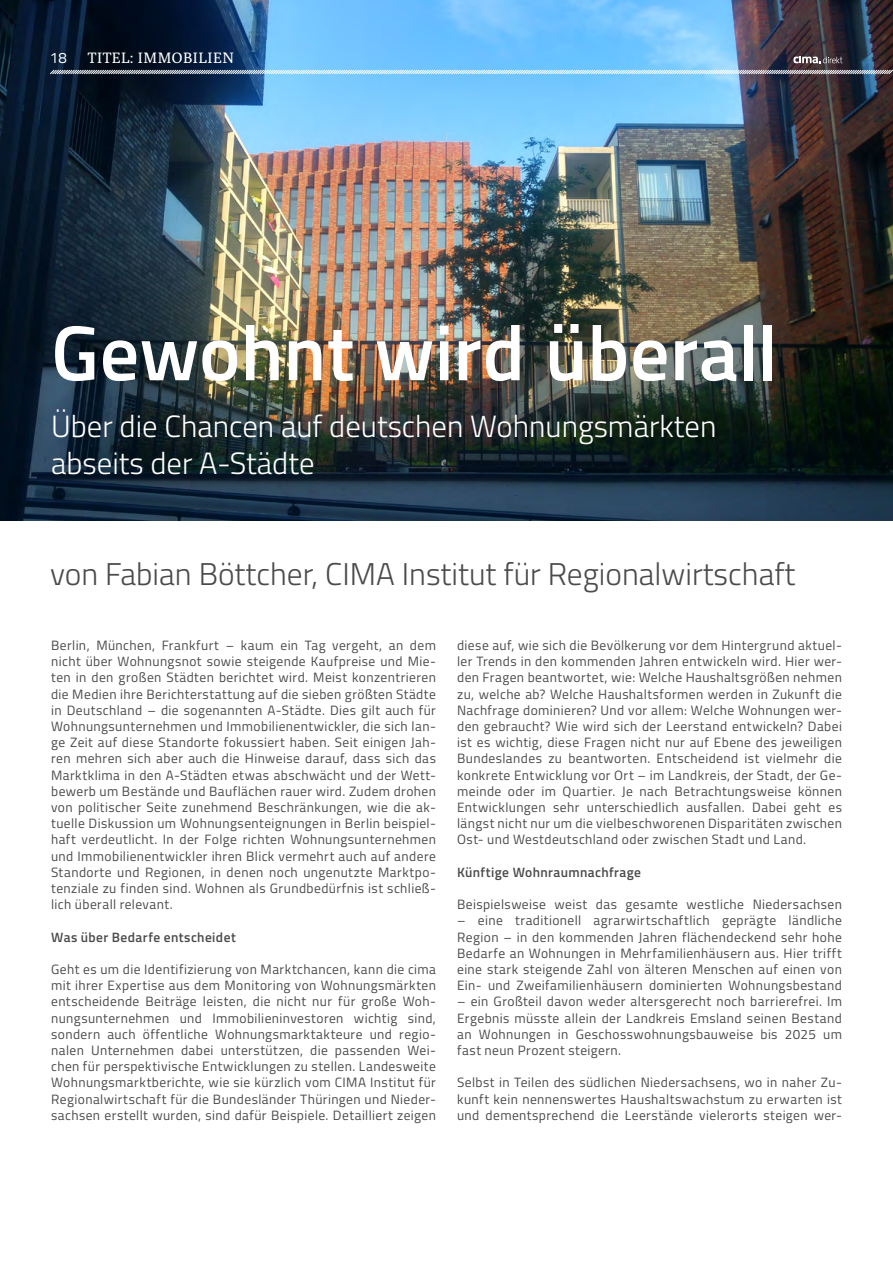
<style>
.page{position:relative;width:893px;height:1263px;background:#fff}
.page>*{position:absolute;margin:0;border:0;box-sizing:border-box;transform-origin:0 0}
.t1{font:600 78px "Titillium";letter-spacing:.005em;color:#fff}
.t2{font:300 31.5px "Titillium";color:#4c4b4b}
.t3{font:300 30.75px/36.9px "Titillium";color:#fff}
.t4{font:15px "Poly";letter-spacing:.035em;color:#fff}
.t5{font:15px "Titillium";color:#fff}
.t6{font:13.5px/16.2px "Titillium";letter-spacing:.03em;color:#4c4b4b;text-align:justify}
.t7{font:600 13.5px "Titillium";letter-spacing:.03em;color:#4c4b4b}
</style>
<div class="page">
<img style="left:0;top:0;width:893px;height:520px">
<img style="left:49px;top:69px;width:844px;height:6px">
<svg style="left:793px;top:57px;width:49px;height:6px"></svg>
<p class="t5" style="left:50px;top:47px;width:18px">18</p>
<p class="t4" style="left:88px;top:50px;width:148px">TITEL: IMMOBILIEN</p>
<h1 class="t1" style="left:51px;top:294px;width:728px">Gewohnt wird überall</h1>
<h3 class="t3" style="left:51px;top:406px;width:667px">Über die Chancen auf deutschen Wohnungsmärkten abseits der A-Städte</h3>
<h2 class="t2" style="left:50px;top:551px;width:747px">von Fabian Böttcher, CIMA Institut für Regionalwirtschaft</h2>
<p class="t6" style="left:51px;top:636px;width:386px">Berlin, München, Frankfurt – kaum ein Tag vergeht, an dem nicht über Wohnungsnot sowie steigende Kaufpreise und Mie&shy;ten in den großen Städten berichtet wird. Meist konzentrieren die Medien ihre Berichterstattung auf die sieben größten Städte in Deutschland – die sogenannten A-Städte. Dies gilt auch für Wohnungsunternehmen und Immobilienentwickler, die sich lan&shy;ge Zeit auf diese Standorte fokussiert haben. Seit einigen Jah&shy;ren mehren sich aber auch die Hinweise darauf, dass sich das Marktklima in den A-Städten etwas abschwächt und der Wett&shy;bewerb um Bestände und Bauflächen rauer wird. Zudem drohen von politischer Seite zunehmend Beschränkungen, wie die ak&shy;tuelle Diskussion um Wohnungsenteignungen in Berlin beispiel&shy;haft verdeutlicht. In der Folge richten Wohnungsunternehmen und Immobilienentwickler ihren Blick vermehrt auch auf andere Standorte und Regionen, in denen noch ungenutzte Marktpo&shy;tenziale zu finden sind. Wohnen als Grundbedürfnis ist schließ&shy;lich überall relevant.</p>
<p class="t7" style="left:51px;top:927px;width:186px">Was über Bedarfe entscheidet</p>
<p class="t6" style="left:51px;top:960px;width:386px">Geht es um die Identifizierung von Marktchancen, kann die cima mit ihrer Expertise aus dem Monitoring von Wohnungsmärkten entscheidende Beiträge leisten, die nicht nur für große Woh&shy;nungsunternehmen und Immobilieninvestoren wichtig sind, sondern auch öffentliche Wohnungsmarktakteure und regio&shy;nalen Unternehmen dabei unterstützen, die passenden Wei&shy;chen für perspektivische Entwicklungen zu stellen. Landesweite Wohnungsmarktberichte, wie sie kürzlich vom CIMA Institut für Regionalwirtschaft für die Bundesländer Thüringen und Nieder&shy;sachsen erstellt wurden, sind dafür Beispiele. Detailliert zeigen</p>
<p class="t6" style="left:457px;top:636px;width:386px">diese auf, wie sich die Bevölkerung vor dem Hintergrund aktuel&shy;ler Trends in den kommenden Jahren entwickeln wird. Hier wer&shy;den Fragen beantwortet, wie: Welche Haushaltsgrößen nehmen zu, welche ab? Welche Haushaltsformen werden in Zukunft die Nachfrage dominieren? Und vor allem: Welche Wohnungen wer&shy;den gebraucht? Wie wird sich der Leerstand entwickeln? Dabei ist es wichtig, diese Fragen nicht nur auf Ebene des jeweiligen Bundeslandes zu beantworten. Entscheidend ist vielmehr die konkrete Entwicklung vor Ort – im Landkreis, der Stadt, der Ge&shy;meinde oder im Quartier. Je nach Betrachtungsweise können Entwicklungen sehr unterschiedlich ausfallen. Dabei geht es längst nicht nur um die vielbeschworenen Disparitäten zwischen Ost- und Westdeutschland oder zwischen Stadt und Land.</p>
<p class="t7" style="left:457px;top:862px;width:185px">Künftige Wohnraumnachfrage</p>
<p class="t6" style="left:457px;top:896px;width:386px">Beispielsweise weist das gesamte westliche Niedersachsen</p>
<p class="t6" style="left:457px;top:912px;width:386px">– eine traditionell agrarwirtschaftlich geprägte ländliche Region – in den kommenden Jahren flächendeckend sehr hohe Bedarfe an Wohnungen in Mehrfamilienhäusern aus. Hier trifft eine stark steigende Zahl von älteren Menschen auf einen von Ein- und Zweifamilienhäusern dominierten Wohnungsbestand</p>
<p class="t6" style="left:457px;top:993px;width:386px">– ein Großteil davon weder altersgerecht noch barrierefrei. Im Ergebnis müsste allein der Landkreis Emsland seinen Bestand an Wohnungen in Geschosswohnungsbauweise bis 2025 um fast neun Prozent steigern.</p>
<p class="t6" style="left:457px;top:1074px;width:386px">Selbst in Teilen des südlichen Niedersachsens, wo in naher Zu&shy;kunft kein nennenswertes Haushaltswachstum zu erwarten ist und dementsprechend die Leerstände vielerorts steigen wer-</p>
</div>
